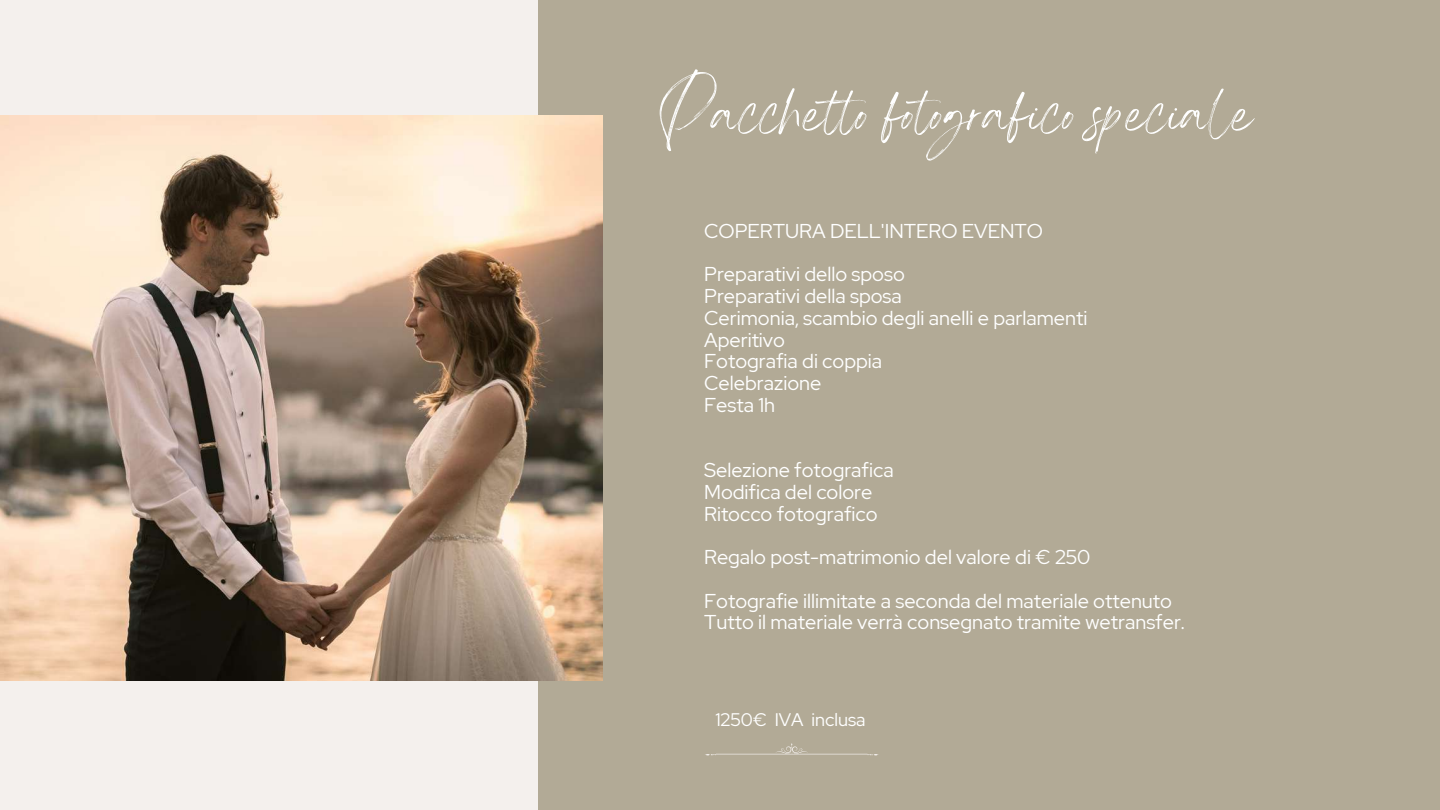
<style>
.page{position:relative;width:1440px;height:810px;background:#b2aa96}
.page>*{position:absolute;margin:0;border:0;box-sizing:border-box;transform-origin:0 0}
.t1{font:80px "Angella White";color:#fff}
.t2{font:20px/21.8px "Red Hat Display";color:#fff}
.t3{font:18.2px "Red Hat Display";color:#fff}
</style>
<div class="page">
<div style="left:0;top:0;width:639px;height:810px;background:#f4f0ed"></div>
<div style="left:538px;top:0;width:101px;height:810px;background:#b2aa96"></div>
<img style="left:0;top:116px;width:603px;height:564px">
<svg style="left:705px;top:743px;width:173px;height:12px"></svg>
<h1 class="t1" style="left:659px;top:63px;width:597px">Pacchet o fotografico speciale</h1>
<p class="t2" style="left:704px;top:209px;width:340px;line-height:43.5px">COPERTURA DELL'INTERO EVENTO<br>Preparativi dello sposo</p>
<p class="t2" style="left:704px;top:285px;width:385px">Preparativi della sposa<br>Cerimonia, scambio degli anelli e parlamenti<br>Aperitivo<br>Fotografia di coppia<br>Celebrazione<br>Festa 1h</p>
<p class="t2" style="left:704px;top:459px;width:191px">Selezione fotografica<br>Modifica del colore<br>Ritocco fotografico</p>
<p class="t2" style="left:704px;top:535px;width:469px;line-height:43.5px">Regalo post-matrimonio del valore di € 250<br>Fotografie illimitate a seconda del materiale ottenuto</p>
<p class="t2" style="left:704px;top:611px;width:482px">Tutto il materiale verrà consegnato tramite wetransfer.</p>
<p class="t3" style="left:715px;top:707px;width:152px">1250€ IVA inclusa</p>
</div>
